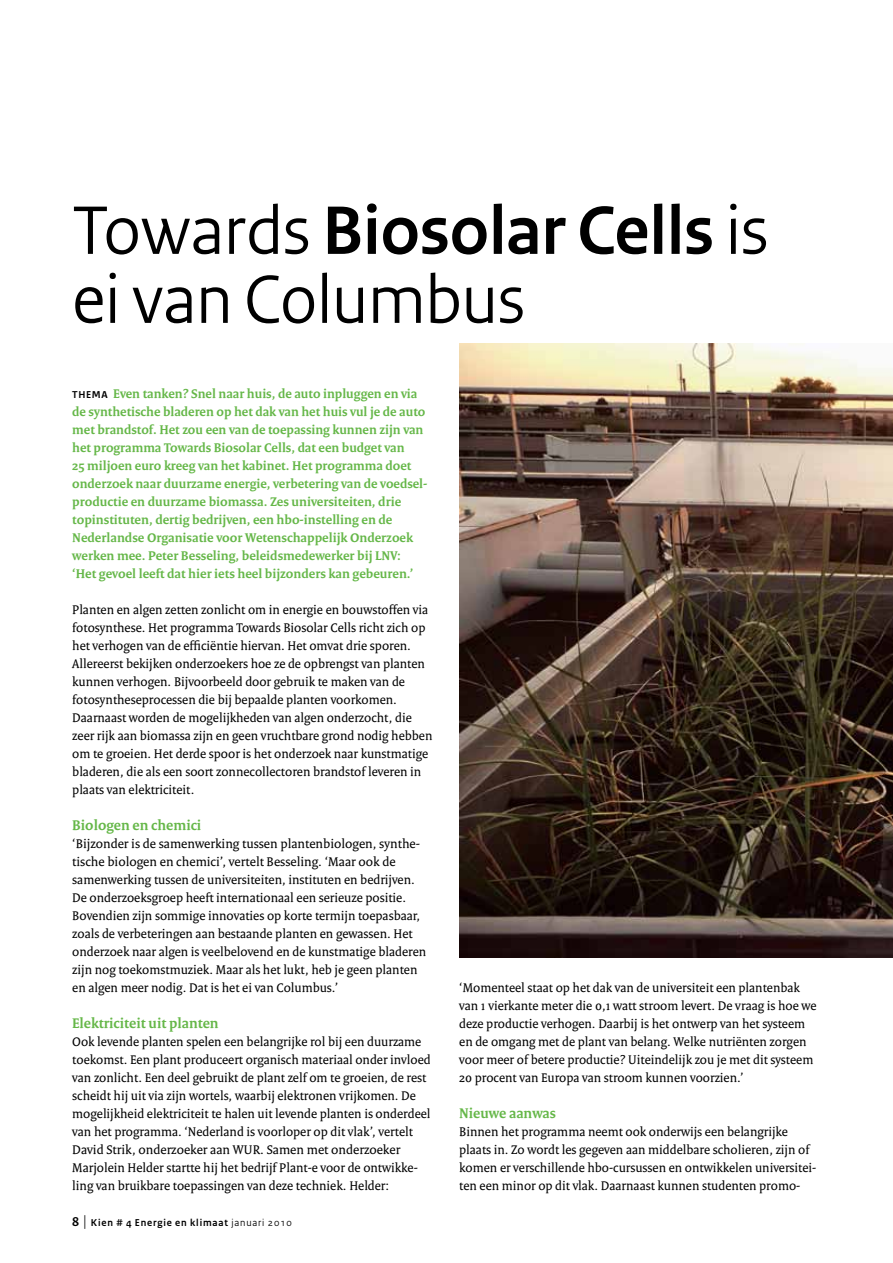
<style>
.page{position:relative;width:893px;height:1263px;background:#fff}
.page>*{position:absolute;margin:0;border:0;box-sizing:border-box;transform-origin:0 0}
.t1{font:72px/69px "Rijksoverheid Sans";color:#000}
.t2{font:700 15px "Rijksoverheid Serif";color:#65b748}
.t3{font:13.5px/18px "Rijksoverheid Serif";color:#000}
.t4{font:700 13.5px/18px "Rijksoverheid Serif";color:#65b748}
.t5{font:700 10.5px "Rijksoverheid Sans";letter-spacing:.08em;color:#000}
.s1{font-weight:700}
.s2{font-family:"Rijksoverheid Sans";font-size:10.5px;color:#000}
.s3{font-size:13.5px}
.s4{font-weight:400;font-size:16.5px}
.s5{font-weight:400}
</style>
<div class="page">
<img style="left:459px;top:344px;width:434px;height:614px">
<h1 class="t1" style="left:72px;top:197px;width:698px">Towards <span class="s1">Biosolar Cells</span> is ei van Columbus</h1>
<p class="t4" style="left:72px;top:384px;width:357px"><span class="s2">THEMA</span> Even tanken? Snel naar huis, de auto inpluggen en via de synthetische bladeren op het dak van het huis vul je de auto met brandstof. Het zou een van de toepassing kunnen zijn van het programma Towards Biosolar Cells, dat een budget van<br>25 miljoen euro kreeg van het kabinet. Het programma doet onderzoek naar duurzame energie, verbetering van de voedsel&shy;productie en duurzame biomassa. Zes universiteiten, drie topinstituten, dertig bedrijven, een hbo-instelling en de Nederlandse Organisatie voor Wetenschappelijk Onderzoek werken mee. Peter Besseling, beleidsmedewerker bij LNV: ‘Het gevoel leeft dat hier iets heel bijzonders kan gebeuren.’</p>
<p class="t3" style="left:72px;top:600px;width:362px">Planten en algen zetten zonlicht om in energie en bouwstoffen via fotosynthese. Het programma Towards Biosolar Cells richt zich op het verhogen van de efficiëntie hiervan. Het omvat drie sporen.<br>Allereerst bekijken onderzoekers hoe ze de opbrengst van planten kunnen verhogen. Bijvoorbeeld door gebruik te maken van de fotosyntheseprocessen die bij bepaalde planten voorkomen.<br>Daarnaast worden de mogelijkheden van algen onderzocht, die zeer rijk aan biomassa zijn en geen vruchtbare grond nodig hebben om te groeien. Het derde spoor is het onderzoek naar kunstmatige bladeren, die als een soort zonnecollectoren brandstof leveren in plaats van elektriciteit.</p>
<p class="t2" style="left:72px;top:816px;width:131px">Biologen en chemici</p>
<p class="t3" style="left:72px;top:834px;width:355px">‘Bijzonder is de samenwerking tussen plantenbiologen, synthe&shy;tische biologen en chemici’, vertelt Besseling. ‘Maar ook de samenwerking tussen de universiteiten, instituten en bedrijven.<br>De onderzoeksgroep heeft internationaal een serieuze positie.<br>Bovendien zijn sommige innovaties op korte termijn toepasbaar, zoals de verbeteringen aan bestaande planten en gewassen. Het onderzoek naar algen is veelbelovend en de kunstmatige bladeren zijn nog toekomstmuziek. Maar als het lukt, heb je geen planten en algen meer nodig. Dat is het ei van Columbus.’</p>
<p class="t2" style="left:72px;top:1014px;width:148px">Elektriciteit uit planten</p>
<p class="t3" style="left:72px;top:1032px;width:360px">Ook levende planten spelen een belangrijke rol bij een duurzame toekomst. Een plant produceert organisch materiaal onder invloed van zonlicht. Een deel gebruikt de plant zelf om te groeien, de rest scheidt hij uit via zijn wortels, waarbij elektronen vrijkomen. De mogelijkheid elektriciteit te halen uit levende planten is onderdeel van het programma. ‘Nederland is voorloper op dit vlak’, vertelt David Strik, onderzoeker aan WUR. Samen met onderzoeker Marjolein Helder startte hij het bedrijf Plant-e voor de ontwikke&shy;ling van bruikbare toepassingen van deze techniek. Helder:</p>
<p class="t5" style="left:72px;top:1217px;width:221px"><span class="s3">8</span> <span class="s4">|</span> Kien # 4 Energie en klimaat <span class="s5">januari 2010</span></p>
<p class="t3" style="left:459px;top:978px;width:359px">‘Momenteel staat op het dak van de universiteit een plantenbak van 1 vierkante meter die 0,1 watt stroom levert. De vraag is hoe we deze productie verhogen. Daarbij is het ontwerp van het systeem en de omgang met de plant van belang. Welke nutriënten zorgen voor meer of betere productie? Uiteindelijk zou je met dit systeem 20 procent van Europa van stroom kunnen voorzien.’</p>
<p class="t2" style="left:459px;top:1104px;width:98px">Nieuwe aanwas</p>
<p class="t3" style="left:459px;top:1122px;width:359px">Binnen het programma neemt ook onderwijs een belangrijke plaats in. Zo wordt les gegeven aan middelbare scholieren, zijn of komen er verschillende hbo-cursussen en ontwikkelen universitei&shy;ten een minor op dit vlak. Daarnaast kunnen studenten promo-</p>
</div>
